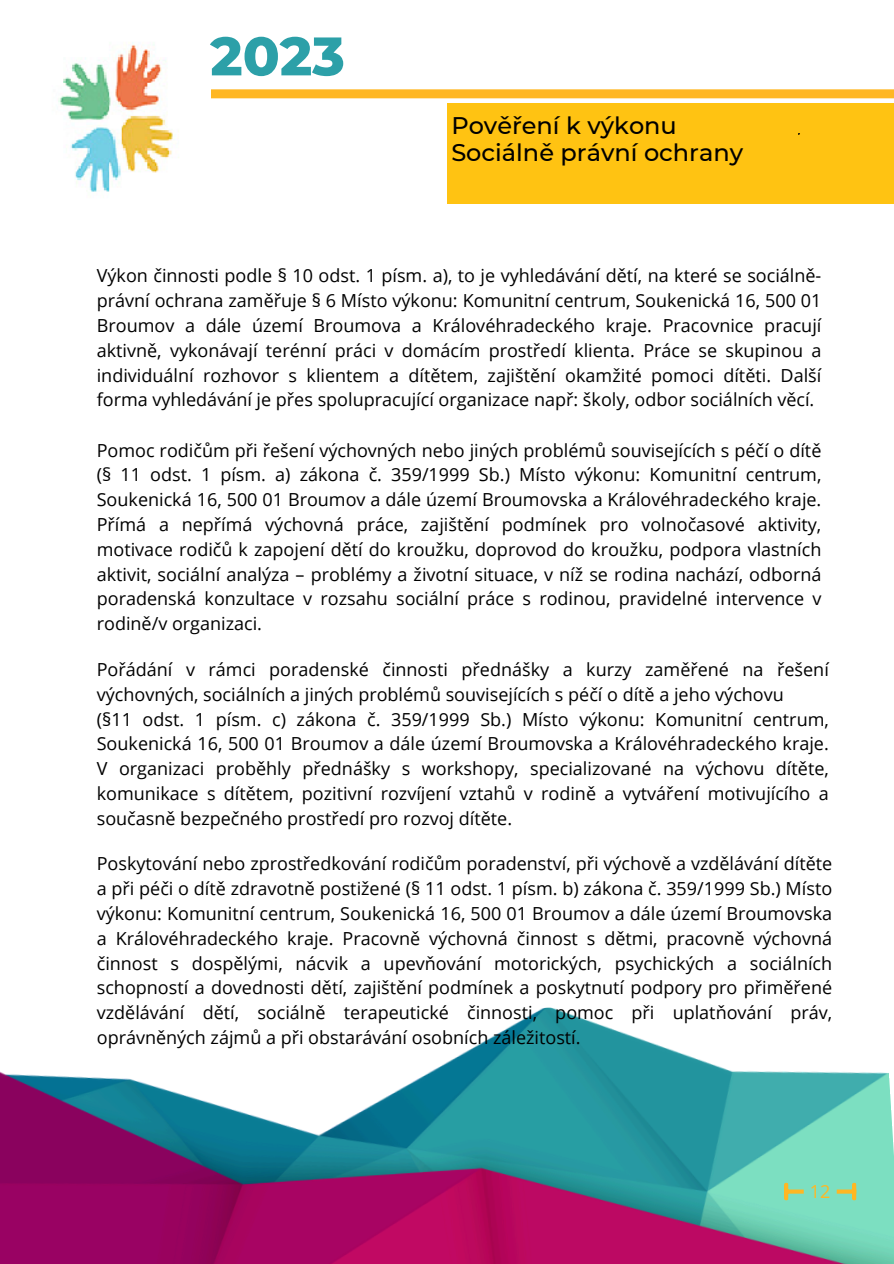
<style>
.page{position:relative;width:894px;height:1264px;background:#fff}
.page>*{position:absolute;margin:0;border:0;box-sizing:border-box;transform-origin:0 0}
.t1{font:800 54.15px "Montserrat";color:#2ca0a8}
.t2{font:500 24px/27px "Montserrat";color:#000}
.t3{font:18px/24.8px "Open Sans";color:#000;text-align:justify}
.t4{font:18px "Open Sans";color:#ffb723}
</style>
<div class="page">
<div style="left:446px;top:103px;width:447px;height:100px;background:#ffc312"></div>
<div style="left:210px;top:89px;width:683px;height:9px;background:#ffb723"></div>
<img style="left:58px;top:42px;width:121px;height:150px">
<img style="left:0;top:1007px;width:893px;height:256px">
<svg style="left:788px;top:1189px;width:63px;height:4px"></svg>
<div style="left:783px;top:1184px;width:5px;height:14px;background:#ffb723"></div>
<div style="left:851px;top:1184px;width:5px;height:14px;background:#ffb723"></div>
<p class="t1" style="left:210px;top:23px;width:136px">2023</p>
<p class="t2" style="left:451px;top:112px;width:293px">Pověření k výkonu<br>Sociálně právní ochrany</p>
<p class="t3" style="left:97px;top:263px;width:726px">Výkon činnosti podle § 10 odst. 1 písm. a), to je vyhledávání dětí, na které se sociálně&shy;právní ochrana zaměřuje § 6 Místo výkonu: Komunitní centrum, Soukenická 16, 500 01<br>Broumov a dále území Broumova a Královéhradeckého kraje. Pracovnice pracují aktivně, vykonávají terénní práci v domácím prostředí klienta. Práce se skupinou a individuální rozhovor s klientem a dítětem, zajištění okamžité pomoci dítěti. Další forma vyhledávání je přes spolupracující organizace např: školy, odbor sociálních věcí.</p>
<p class="t3" style="left:97px;top:437px;width:726px">Pomoc rodičům při řešení výchovných nebo jiných problémů souvisejících s péčí o dítě (§ 11 odst. 1 písm. a) zákona č. 359/1999 Sb.) Místo výkonu: Komunitní centrum, Soukenická 16, 500 01 Broumov a dále území Broumovska a Královéhradeckého kraje.<br>Přímá a nepřímá výchovná práce, zajištění podmínek pro volnočasové aktivity, motivace rodičů k zapojení dětí do kroužku, doprovod do kroužku, podpora vlastních aktivit, sociální analýza – problémy a životní situace, v níž se rodina nachází, odborná poradenská konzultace v rozsahu sociální práce s rodinou, pravidelné intervence v rodině/v organizaci.</p>
<p class="t3" style="left:97px;top:656px;width:733px">Pořádání v rámci poradenské činnosti přednášky a kurzy zaměřené na řešení výchovných, sociálních a jiných problémů souvisejících s péčí o dítě a jeho výchovu</p>
<p class="t3" style="left:97px;top:706px;width:733px">(§11 odst. 1 písm. c) zákona č. 359/1999 Sb.) Místo výkonu: Komunitní centrum, Soukenická 16, 500 01 Broumov a dále území Broumovska a Královéhradeckého kraje.<br>V organizaci proběhly přednášky s workshopy, specializované na výchovu dítěte, komunikace s dítětem, pozitivní rozvíjení vztahů v rodině a vytváření motivujícího a současně bezpečného prostředí pro rozvoj dítěte.</p>
<p class="t3" style="left:97px;top:851px;width:736px">Poskytování nebo zprostředkování rodičům poradenství, při výchově a vzdělávání dítěte a při péči o dítě zdravotně postižené (§ 11 odst. 1 písm. b) zákona č. 359/1999 Sb.) Místo výkonu: Komunitní centrum, Soukenická 16, 500 01 Broumov a dále území Broumovska a Královéhradeckého kraje. Pracovně výchovná činnost s dětmi, pracovně výchovná činnost s dospělými, nácvik a upevňování motorických, psychických a sociálních schopností a dovednosti dětí, zajištění podmínek a poskytnutí podpory pro přiměřené vzdělávání dětí, sociálně terapeutické činnosti, pomoc při uplatňování práv, oprávněných zájmů a při obstarávání osobních záležitostí.</p>
<p class="t4" style="left:809px;top:1178px;width:22px">12</p>
</div>
